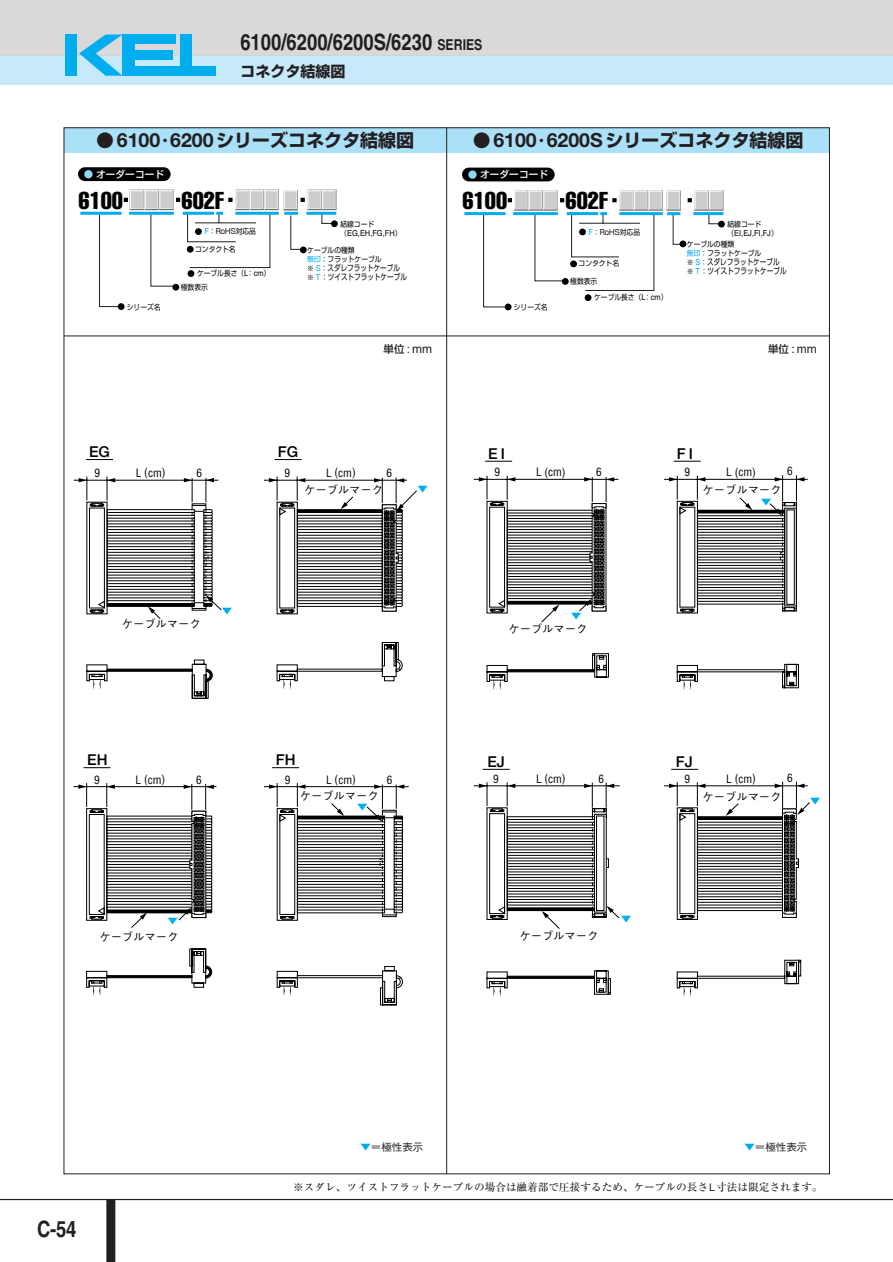
<style>
.page{position:relative;width:893px;height:1262px;background:#fff}
.page>*{position:absolute;margin:0;border:0;box-sizing:border-box;transform-origin:0 0}
.t1{font:extra-condensed 24px "Helvetica";color:#000}
.t2{font:700 condensed 22.5px "Helvetica";color:#231f20}
.t3{font:700 18px "Shin Go";color:#231f20}
.t4{font:500 15px "Helvetica Neue";color:#000}
.t5{font:700 15px "Shin Go";color:#231f20}
.t6{font:12px "Helvetica";color:#231f20}
.t7{font:condensed 11.25px "Helvetica";color:#000}
.t8{font:500 11.25px "Gothic BBB";color:#000}
.t9{font:500 10.65px "Ryumin";color:#231f20}
.t10{font:500 10.5px "Gothic BBB";color:#231f20}
.t11{font:500 10.5px "Gothic BBB";color:#00aeef}
.t12{font:500 9.75px "Shin Go";color:#fff}
.t13{font:8.25px/9px "Shin Go";color:#000;scale:.8 1}
.t14{font:8.25px "Helvetica";color:#000;scale:.9 1}
.t15{font:7.5px/9px "Shin Go";color:#000;scale:.9 1}
.s1{font-size:15px}
.s2{font-family:"Helvetica Neue";font-size:19.5px}
.s3{font-size:12px}
.s4{font-family:"Helvetica";font-size:8.25px;color:#00aeef}
.s5{font-family:"Shin Go";font-size:7.5px}
.s6{font-family:"Helvetica";font-size:8.25px}
.s7{color:#00aeef}
.s8{font-size:7.5px}
.s9{font-family:"Helvetica";color:#00aeef}
.s10{font-family:"Shin Go";font-weight:500;font-size:10.5px}
.s11{font-family:"Helvetica Neue";font-weight:400}
</style>
<div class="page">
<hr style="left:0;top:1198px;width:892px;height:2px;background:#231f20">
<div style="left:106px;top:1199px;width:9px;height:62px;background:#231f20"></div>
<div style="left:0;top:0;width:892px;height:55px;background:#d9d9d9"></div>
<div style="left:0;top:55px;width:892px;height:30px;background:#c6eafa"></div>
<hr style="left:0;top:55px;width:892px;height:1px;background:#c9d6dd">
<div style="left:66px;top:35px;width:11px;height:41px;background:#00aeef"></div>
<div style="left:122px;top:35px;width:13px;height:41px;background:#00aeef"></div>
<div style="left:122px;top:35px;width:54px;height:9px;background:#00aeef"></div>
<div style="left:122px;top:50px;width:50px;height:10px;background:#00aeef"></div>
<div style="left:122px;top:67px;width:93px;height:9px;background:#00aeef"></div>
<div style="left:180px;top:35px;width:11px;height:41px;background:#00aeef"></div>
<svg style="left:79px;top:35px;width:43px;height:41px"></svg>
<hr style="left:64px;top:336px;width:765px;height:1px;background:#231f20">
<div style="left:64px;top:128px;width:382px;height:25px;background:#abe0f9"></div>
<div style="left:446px;top:128px;width:383px;height:25px;background:#abe0f9"></div>
<hr style="left:446px;top:128px;width:1px;height:1046px;background:#231f20">
<hr style="left:74px;top:480px;width:144px;height:1px;background:#000">
<hr style="left:73px;top:786px;width:143px;height:1px;background:#000">
<svg style="left:86px;top:459px;width:27px;height:1px"></svg>
<svg style="left:274px;top:459px;width:27px;height:1px"></svg>
<svg style="left:78px;top:476px;width:339px;height:519px"></svg>
<hr style="left:474px;top:479px;width:144px;height:1px;background:#000">
<hr style="left:664px;top:479px;width:143px;height:1px;background:#000">
<hr style="left:474px;top:785px;width:145px;height:1px;background:#000">
<svg style="left:485px;top:461px;width:27px;height:1px"></svg>
<svg style="left:482px;top:769px;width:27px;height:1px"></svg>
<svg style="left:673px;top:461px;width:27px;height:1px"></svg>
<svg style="left:671px;top:769px;width:27px;height:1px"></svg>
<div style="left:78px;top:167px;width:93px;height:14px;background:#000;border-radius:7px"></div>
<div style="left:84px;top:170px;width:9px;height:8px;background:#8dd7f7;border-radius:50%"></div>
<hr style="left:80px;top:212px;width:41px;height:3px;background:#00aeef">
<div style="left:118px;top:303px;width:7px;height:7px;background:#000;border-radius:50%"></div>
<svg style="left:99px;top:189px;width:237px;height:118px"></svg>
<div style="left:195px;top:228px;width:7px;height:7px;background:#000;border-radius:50%"></div>
<div style="left:462px;top:168px;width:92px;height:13px;background:#000;border-radius:7px"></div>
<div style="left:468px;top:170px;width:8px;height:9px;background:#8dd7f7;border-radius:50%"></div>
<hr style="left:464px;top:212px;width:41px;height:3px;background:#00aeef">
<div style="left:504px;top:303px;width:7px;height:7px;background:#000;border-radius:50%"></div>
<svg style="left:483px;top:190px;width:241px;height:117px"></svg>
<div style="left:579px;top:228px;width:7px;height:7px;background:#000;border-radius:50%"></div>
<svg style="left:479px;top:475px;width:325px;height:214px"></svg>
<svg style="left:479px;top:781px;width:331px;height:214px"></svg>
<h2 class="t2" style="left:240px;top:34px;width:244px">6100/6200/6200S/6230 <span class="s1">SERIES</span></h2>
<h3 class="t5" style="left:240px;top:66px;width:106px">コネクタ結線図</h3>
<h3 class="t3" style="left:96px;top:134px;width:319px">●<span class="s2">6100</span><span class="s3">・</span><span class="s2">6200</span>シリーズコネクタ結線図</h3>
<h3 class="t3" style="left:473px;top:134px;width:332px">●<span class="s2">6100</span><span class="s3">・</span><span class="s2">6200S</span>シリーズコネクタ結線図</h3>
<h3 class="t12" style="left:96px;top:171px;width:70px">オーダーコード</h3>
<h1 class="t1" style="left:79px;top:192px;width:46px">6100</h1>
<h1 class="t1" style="left:182px;top:192px;width:44px">602F</h1>
<h3 class="t12" style="left:480px;top:171px;width:70px">オーダーコード</h3>
<h1 class="t1" style="left:462px;top:192px;width:46px">6100</h1>
<h1 class="t1" style="left:565px;top:192px;width:44px">602F</h1>
<p class="t15" style="left:204px;top:228px;width:59px"><span class="s4">F</span>：RoHS対応品</p>
<p class="t15" style="left:340px;top:220px;width:39px">結線コード</p>
<p class="t14" style="left:340px;top:230px;width:69px"><span class="s5">（</span>EG,EH,FG,FH<span class="s5">）</span></p>
<p class="t15" style="left:588px;top:228px;width:59px"><span class="s4">F</span>：RoHS対応品</p>
<p class="t15" style="left:727px;top:220px;width:39px">結線コード</p>
<p class="t14" style="left:727px;top:230px;width:57px"><span class="s5">（</span>EI,EJ,FI,FJ<span class="s5">）</span></p>
<p class="t15" style="left:195px;top:245px;width:47px">コンタクト名</p>
<p class="t15" style="left:181px;top:283px;width:32px">極数表示</p>
<p class="t15" style="left:197px;top:270px;width:83px">ケーブル長さ（<span class="s6">L</span>：<span class="s6">cm</span>）</p>
<p class="t15" style="left:307px;top:246px;width:84px">ケーブルの種類<br><span class="s7">無印</span>：フラットケーブル</p>
<p class="t13" style="left:307px;top:264px;width:126px"><span class="s8">※</span> <span class="s9">S</span><span class="s8">：</span>スダレフラットケーブル<span class="s8">※</span> <span class="s9">T</span><span class="s8">：</span>ツイストフラットケーブル</p>
<p class="t15" style="left:578px;top:260px;width:47px">コンタクト名</p>
<p class="t15" style="left:570px;top:277px;width:32px">極数表示</p>
<p class="t15" style="left:687px;top:240px;width:84px">ケーブルの種類<br><span class="s7">無印</span>：フラットケーブル</p>
<p class="t13" style="left:687px;top:258px;width:126px"><span class="s8">※</span> <span class="s9">S</span><span class="s8">：</span>スダレフラットケーブル<span class="s8">※</span> <span class="s9">T</span><span class="s8">：</span>ツイストフラットケーブル</p>
<p class="t15" style="left:594px;top:294px;width:83px">ケーブル長さ（<span class="s6">L</span>：<span class="s6">cm</span>）</p>
<p class="t15" style="left:127px;top:303px;width:39px">シリーズ名</p>
<p class="t15" style="left:514px;top:303px;width:39px">シリーズ名</p>
<h3 class="t6" style="left:383px;top:345px;width:50px"><span class="s10">単位</span> :mm</h3>
<h3 class="t6" style="left:768px;top:345px;width:50px"><span class="s10">単位</span> :mm</h3>
<h3 class="t4" style="left:89px;top:446px;width:22px">EG</h3>
<h3 class="t4" style="left:278px;top:446px;width:22px">FG</h3>
<h3 class="t4" style="left:488px;top:448px;width:18px">EI</h3>
<h3 class="t4" style="left:677px;top:448px;width:18px">FI</h3>
<h3 class="t7" style="left:136px;top:469px;width:31px">L (cm)</h3>
<h3 class="t7" style="left:94px;top:469px;width:7px">9</h3>
<h3 class="t7" style="left:196px;top:469px;width:7px">6</h3>
<h3 class="t7" style="left:326px;top:469px;width:31px">L (cm)</h3>
<h3 class="t8" style="left:304px;top:486px;width:80px">ケーブルマーク</h3>
<h3 class="t7" style="left:284px;top:469px;width:7px">9</h3>
<h3 class="t7" style="left:386px;top:469px;width:7px">6</h3>
<h3 class="t11" style="left:417px;top:485px;width:12px">▼</h3>
<h3 class="t7" style="left:536px;top:468px;width:31px">L (cm)</h3>
<h3 class="t7" style="left:494px;top:468px;width:7px">9</h3>
<h3 class="t7" style="left:596px;top:468px;width:7px">6</h3>
<h3 class="t7" style="left:787px;top:467px;width:7px">6</h3>
<h3 class="t7" style="left:684px;top:468px;width:7px">9</h3>
<h3 class="t7" style="left:726px;top:468px;width:31px">L (cm)</h3>
<h3 class="t8" style="left:702px;top:485px;width:80px">ケーブルマーク</h3>
<h3 class="t8" style="left:122px;top:620px;width:80px">ケーブルマーク</h3>
<h3 class="t11" style="left:222px;top:607px;width:12px">▼</h3>
<h3 class="t8" style="left:508px;top:625px;width:80px">ケーブルマーク</h3>
<h3 class="t4" style="left:87px;top:754px;width:22px">EH</h3>
<h3 class="t4" style="left:276px;top:754px;width:21px">FH</h3>
<h3 class="t4" style="left:487px;top:756px;width:19px">EJ</h3>
<h3 class="t4" style="left:676px;top:756px;width:18px">FJ</h3>
<h3 class="t7" style="left:136px;top:775px;width:31px">L (cm)</h3>
<h3 class="t7" style="left:94px;top:775px;width:7px">9</h3>
<h3 class="t7" style="left:196px;top:775px;width:7px">6</h3>
<h3 class="t7" style="left:326px;top:775px;width:31px">L (cm)</h3>
<h3 class="t8" style="left:300px;top:791px;width:80px">ケーブルマーク</h3>
<h3 class="t11" style="left:357px;top:802px;width:12px">▼</h3>
<h3 class="t7" style="left:285px;top:775px;width:7px">9</h3>
<h3 class="t7" style="left:387px;top:775px;width:7px">6</h3>
<h3 class="t7" style="left:536px;top:774px;width:31px">L (cm)</h3>
<h3 class="t7" style="left:493px;top:774px;width:7px">9</h3>
<h3 class="t7" style="left:598px;top:774px;width:7px">6</h3>
<h3 class="t7" style="left:787px;top:773px;width:7px">6</h3>
<h3 class="t7" style="left:684px;top:774px;width:7px">9</h3>
<h3 class="t7" style="left:726px;top:774px;width:31px">L (cm)</h3>
<h3 class="t8" style="left:702px;top:792px;width:80px">ケーブルマーク</h3>
<h3 class="t11" style="left:167px;top:916px;width:12px">▼</h3>
<h3 class="t8" style="left:99px;top:933px;width:80px">ケーブルマーク</h3>
<h3 class="t8" style="left:519px;top:931px;width:80px">ケーブルマーク</h3>
<h2 class="t2" style="left:37px;top:1220px;width:41px">C-54</h2>
<h3 class="t10" style="left:360px;top:1143px;width:65px"><span class="s7">▼</span>＝極性表示</h3>
<h3 class="t10" style="left:744px;top:1143px;width:65px"><span class="s7">▼</span>＝極性表示</h3>
<h3 class="t9" style="left:293px;top:1183px;width:531px">※スダレ、ツイストフラットケーブルの場合は融着部で圧接するため、ケーブルの長さ<span class="s11">L</span>寸法は限定されます。</h3>
</div>
